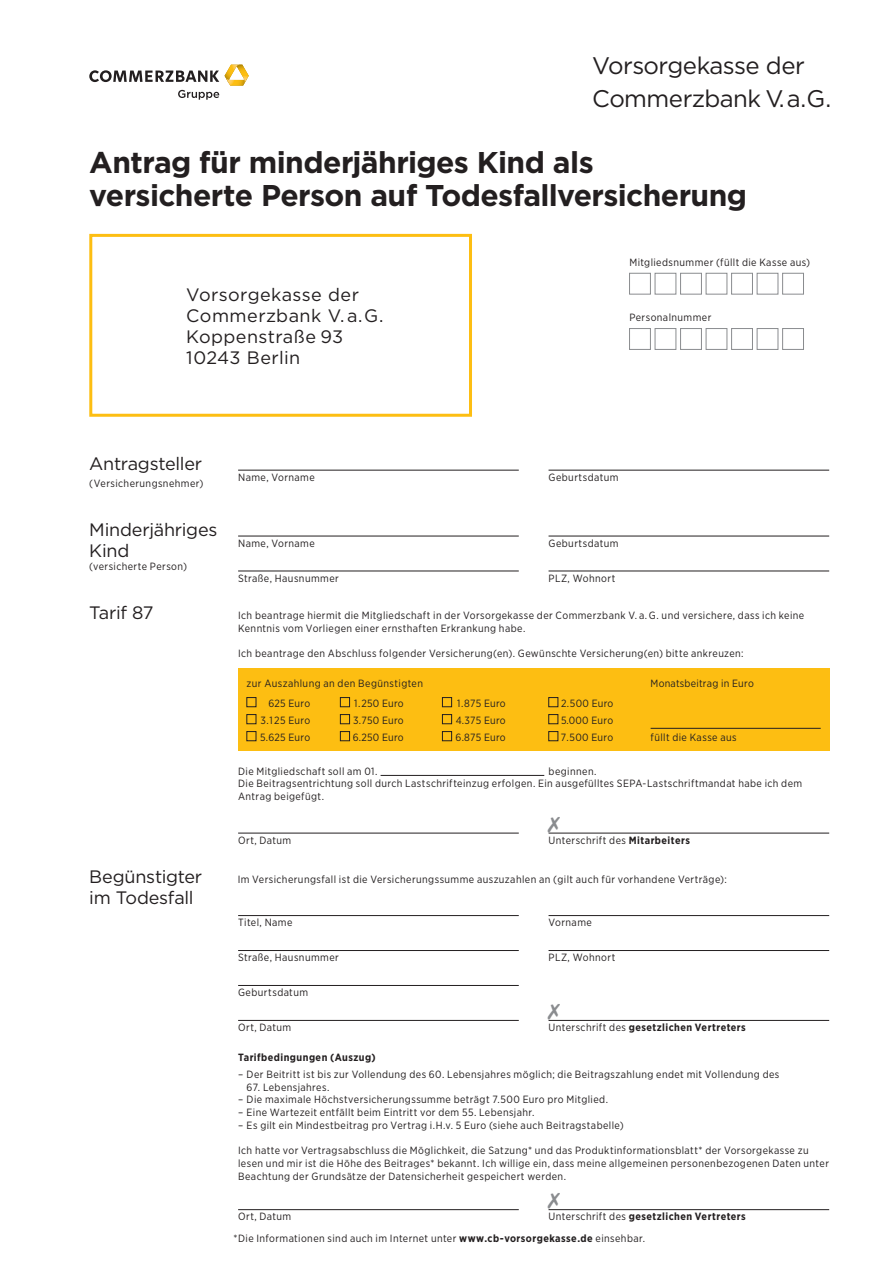
<style>
.page{position:relative;width:893px;height:1263px;background:#fff}
.page>*{position:absolute;margin:0;border:0;box-sizing:border-box;transform-origin:0 0}
.t1{font:700 30px/33px "Gotham";letter-spacing:-.02em;color:#231f20}
.t2{font:24px/33px "Gotham";letter-spacing:-.02em;color:#231f20}
.t3{font:18px/21px "Gotham";letter-spacing:-.01em;color:#231f20}
.t4{font:18px/21px "Gotham";letter-spacing:.025em;color:#231f20}
.t5{font:10.5px/12.8px "Gotham Narrow";letter-spacing:.04em;color:#231f20}
.t6{font:700 10.5px "Gotham Narrow";letter-spacing:.045em;color:#231f20}
.t7{font:10.5px "Gotham Narrow";letter-spacing:.02em;color:#231f20}
.s1{font-weight:700}
.s2{font-weight:400}
</style>
<div class="page">
<div style="left:89px;top:234px;width:383px;height:183px;border:3px solid #fdbe12"></div>
<div style="left:238px;top:668px;width:591px;height:83px;background:#fdbe12"></div>
<div style="left:629px;top:273px;width:22px;height:21px;border:1px solid #8a8c8f"></div>
<div style="left:629px;top:328px;width:22px;height:22px;border:1px solid #8a8c8f"></div>
<div style="left:655px;top:273px;width:21px;height:21px;border:1px solid #8a8c8f"></div>
<div style="left:655px;top:328px;width:21px;height:22px;border:1px solid #8a8c8f"></div>
<div style="left:680px;top:273px;width:22px;height:21px;border:1px solid #8a8c8f"></div>
<div style="left:680px;top:328px;width:22px;height:22px;border:1px solid #8a8c8f"></div>
<div style="left:706px;top:273px;width:21px;height:21px;border:1px solid #8a8c8f"></div>
<div style="left:706px;top:328px;width:21px;height:22px;border:1px solid #8a8c8f"></div>
<div style="left:731px;top:273px;width:22px;height:21px;border:1px solid #8a8c8f"></div>
<div style="left:731px;top:328px;width:22px;height:22px;border:1px solid #8a8c8f"></div>
<div style="left:757px;top:273px;width:21px;height:21px;border:1px solid #8a8c8f"></div>
<div style="left:757px;top:328px;width:21px;height:22px;border:1px solid #8a8c8f"></div>
<div style="left:782px;top:273px;width:22px;height:21px;border:1px solid #8a8c8f"></div>
<div style="left:782px;top:328px;width:22px;height:22px;border:1px solid #8a8c8f"></div>
<hr style="left:238px;top:470px;width:281px;height:1px;background:#231f20">
<hr style="left:549px;top:470px;width:280px;height:1px;background:#231f20">
<hr style="left:238px;top:536px;width:281px;height:1px;background:#231f20">
<hr style="left:238px;top:571px;width:281px;height:1px;background:#231f20">
<hr style="left:549px;top:536px;width:280px;height:1px;background:#231f20">
<hr style="left:549px;top:571px;width:280px;height:1px;background:#231f20">
<svg style="left:225px;top:65px;width:24px;height:21px"></svg>
<svg style="left:89px;top:70px;width:130px;height:12px"></svg>
<svg style="left:178px;top:90px;width:41px;height:10px"></svg>
<hr style="left:238px;top:915px;width:281px;height:1px;background:#231f20">
<hr style="left:238px;top:950px;width:281px;height:1px;background:#231f20">
<hr style="left:238px;top:985px;width:281px;height:1px;background:#231f20">
<hr style="left:238px;top:1020px;width:281px;height:1px;background:#231f20">
<hr style="left:238px;top:1209px;width:281px;height:1px;background:#231f20">
<hr style="left:549px;top:915px;width:280px;height:1px;background:#231f20">
<hr style="left:549px;top:950px;width:280px;height:1px;background:#231f20">
<hr style="left:549px;top:1020px;width:280px;height:1px;background:#231f20">
<hr style="left:549px;top:1209px;width:280px;height:1px;background:#231f20">
<div style="left:247px;top:697px;width:9px;height:10px;border:1px solid #231f20"></div>
<div style="left:340px;top:697px;width:10px;height:10px;border:1px solid #231f20"></div>
<div style="left:442px;top:697px;width:10px;height:10px;border:1px solid #231f20"></div>
<div style="left:549px;top:697px;width:9px;height:10px;border:1px solid #231f20"></div>
<div style="left:247px;top:714px;width:9px;height:10px;border:1px solid #231f20"></div>
<div style="left:340px;top:714px;width:10px;height:10px;border:1px solid #231f20"></div>
<div style="left:442px;top:714px;width:10px;height:10px;border:1px solid #231f20"></div>
<div style="left:549px;top:714px;width:9px;height:10px;border:1px solid #231f20"></div>
<div style="left:247px;top:731px;width:9px;height:10px;border:1px solid #231f20"></div>
<div style="left:340px;top:731px;width:10px;height:10px;border:1px solid #231f20"></div>
<div style="left:442px;top:731px;width:10px;height:10px;border:1px solid #231f20"></div>
<div style="left:549px;top:731px;width:9px;height:10px;border:1px solid #231f20"></div>
<hr style="left:651px;top:728px;width:170px;height:1px;background:#231f20">
<hr style="left:381px;top:775px;width:163px;height:1px;background:#231f20">
<hr style="left:238px;top:833px;width:281px;height:1px;background:#231f20">
<hr style="left:549px;top:833px;width:280px;height:1px;background:#231f20">
<h2 class="t2" style="left:592px;top:49px;width:241px">Vorsorgekasse der<br>Commerzbank V. a. G.</h2>
<h1 class="t1" style="left:89px;top:146px;width:659px">Antrag für minderjähriges Kind als versicherte Person auf Todesfallversicherung</h1>
<h3 class="t4" style="left:186px;top:284px;width:199px">Vorsorgekasse der<br>Commerzbank V.a. G.<br>Koppenstraße 93<br>10243 Berlin</h3>
<p class="t5" style="left:629px;top:255px;width:182px">Mitgliedsnummer (füllt die Kasse aus)</p>
<p class="t5" style="left:629px;top:311px;width:84px">Personalnummer</p>
<h3 class="t3" style="left:89px;top:453px;width:114px">Antragsteller</h3>
<p class="t5" style="left:89px;top:476px;width:116px">(Versicherungsnehmer)</p>
<h3 class="t3" style="left:89px;top:519px;width:130px">Minderjähriges<br>Kind</h3>
<p class="t5" style="left:89px;top:560px;width:99px">(versicherte Person)</p>
<p class="t5" style="left:238px;top:471px;width:78px">Name, Vorname</p>
<p class="t5" style="left:549px;top:471px;width:71px">Geburtsdatum</p>
<p class="t5" style="left:238px;top:537px;width:78px">Name, Vorname</p>
<p class="t5" style="left:238px;top:571px;width:102px">Straße, Hausnummer</p>
<p class="t5" style="left:549px;top:537px;width:71px">Geburtsdatum</p>
<p class="t5" style="left:549px;top:571px;width:68px">PLZ, Wohnort</p>
<h3 class="t3" style="left:89px;top:601px;width:66px">Tarif 87</h3>
<p class="t5" style="left:238px;top:609px;width:568px">Ich beantrage hiermit die Mitgliedschaft in der Vorsorgekasse der Commerzbank V. a. G. und versichere, dass ich keine<br>Kenntnis vom Vorliegen einer ernsthaften Erkrankung habe.</p>
<p class="t5" style="left:238px;top:647px;width:507px">Ich beantrage den Abschluss folgender Versicherung(en). Gewünschte Versicherung(en) bitte ankreuzen:</p>
<p class="t5" style="left:247px;top:677px;width:178px">zur Auszahlung an den Begünstigten</p>
<p class="t7" style="left:651px;top:677px;width:105px">Monatsbeitrag in Euro</p>
<p class="t5" style="left:268px;top:697px;width:43px">625 Euro</p>
<p class="t5" style="left:354px;top:697px;width:51px">1.250 Euro</p>
<p class="t5" style="left:457px;top:697px;width:50px">1.875 Euro</p>
<p class="t5" style="left:561px;top:697px;width:54px">2.500 Euro</p>
<p class="t5" style="left:261px;top:714px;width:51px">3.125 Euro</p>
<p class="t5" style="left:353px;top:714px;width:52px">3.750 Euro</p>
<p class="t5" style="left:456px;top:714px;width:52px">4.375 Euro</p>
<p class="t5" style="left:561px;top:714px;width:54px">5.000 Euro</p>
<p class="t5" style="left:260px;top:731px;width:52px">5.625 Euro</p>
<p class="t5" style="left:353px;top:731px;width:53px">6.250 Euro</p>
<p class="t5" style="left:456px;top:731px;width:52px">6.875 Euro</p>
<p class="t5" style="left:561px;top:731px;width:54px">7.500 Euro</p>
<p class="t5" style="left:651px;top:731px;width:88px">füllt die Kasse aus</p>
<p class="t5" style="left:238px;top:764px;width:141px">Die Mitgliedschaft soll am 01.</p>
<p class="t5" style="left:238px;top:764px;width:566px;text-indent:310px">beginnen.<br>Die Beitragsentrichtung soll durch Lastschrifteinzug erfolgen. Ein ausgefülltes SEPA-Lastschriftmandat habe ich dem<br>Antrag beigefügt.</p>
<p class="t5" style="left:238px;top:834px;width:55px">Ort, Datum</p>
<p class="t5" style="left:549px;top:834px;width:143px">Unterschrift des <span class="s1">Mitarbeiters</span></p>
<h3 class="t3" style="left:89px;top:865px;width:114px">Begünstigter</h3>
<p class="t5" style="left:238px;top:872px;width:491px">Im Versicherungsfall ist die Versicherungssumme auszuzahlen an (gilt auch für vorhandene Verträge):</p>
<h3 class="t3" style="left:89px;top:886px;width:106px">im Todesfall</h3>
<p class="t5" style="left:238px;top:916px;width:56px">Titel, Name</p>
<p class="t5" style="left:238px;top:951px;width:102px">Straße, Hausnummer</p>
<p class="t5" style="left:238px;top:986px;width:71px">Geburtsdatum</p>
<p class="t5" style="left:238px;top:1021px;width:55px">Ort, Datum</p>
<p class="t5" style="left:549px;top:916px;width:45px">Vorname</p>
<p class="t5" style="left:549px;top:951px;width:68px">PLZ, Wohnort</p>
<p class="t6" style="left:549px;top:1021px;width:199px"><span class="s2">Unterschrift des</span> gesetzlichen Vertreters</p>
<p class="t6" style="left:238px;top:1050px;width:139px">Tarifbedingungen (Auszug)</p>
<p class="t5" style="left:238px;top:1067px;width:543px">– Der Beitritt ist bis zur Vollendung des 60. Lebensjahres möglich; die Beitragszahlung endet mit Vollendung des</p>
<p class="t5" style="left:247px;top:1080px;width:84px">67. Lebensjahres.</p>
<p class="t5" style="left:238px;top:1093px;width:371px">– Die maximale Höchstversicherungssumme beträgt 7.500 Euro pro Mitglied.</p>
<p class="t5" style="left:238px;top:1106px;width:298px">– Eine Wartezeit entfällt beim Eintritt vor dem 55. Lebensjahr.</p>
<p class="t5" style="left:238px;top:1118px;width:387px">– Es gilt ein Mindestbeitrag pro Vertrag i.H.v. 5 Euro (siehe auch Beitragstabelle)</p>
<p class="t5" style="left:238px;top:1144px;width:592px">Ich hatte vor Vertragsabschluss die Möglichkeit, die Satzung* und das Produktinformationsblatt* der Vorsorgekasse zu lesen und mir ist die Höhe des Beitrages* bekannt. Ich willige ein, dass meine allgemeinen personenbezogenen Daten unter<br>Beachtung der Grundsätze der Datensicherheit gespeichert werden.</p>
<p class="t5" style="left:238px;top:1210px;width:55px">Ort, Datum</p>
<p class="t6" style="left:549px;top:1210px;width:199px"><span class="s2">Unterschrift des</span> gesetzlichen Vertreters</p>
<p class="t5" style="left:234px;top:1231px;width:413px">*Die Informationen sind auch im Internet unter <span class="s1">www.cb-vorsorgekasse.de</span> einsehbar.</p>
</div>
